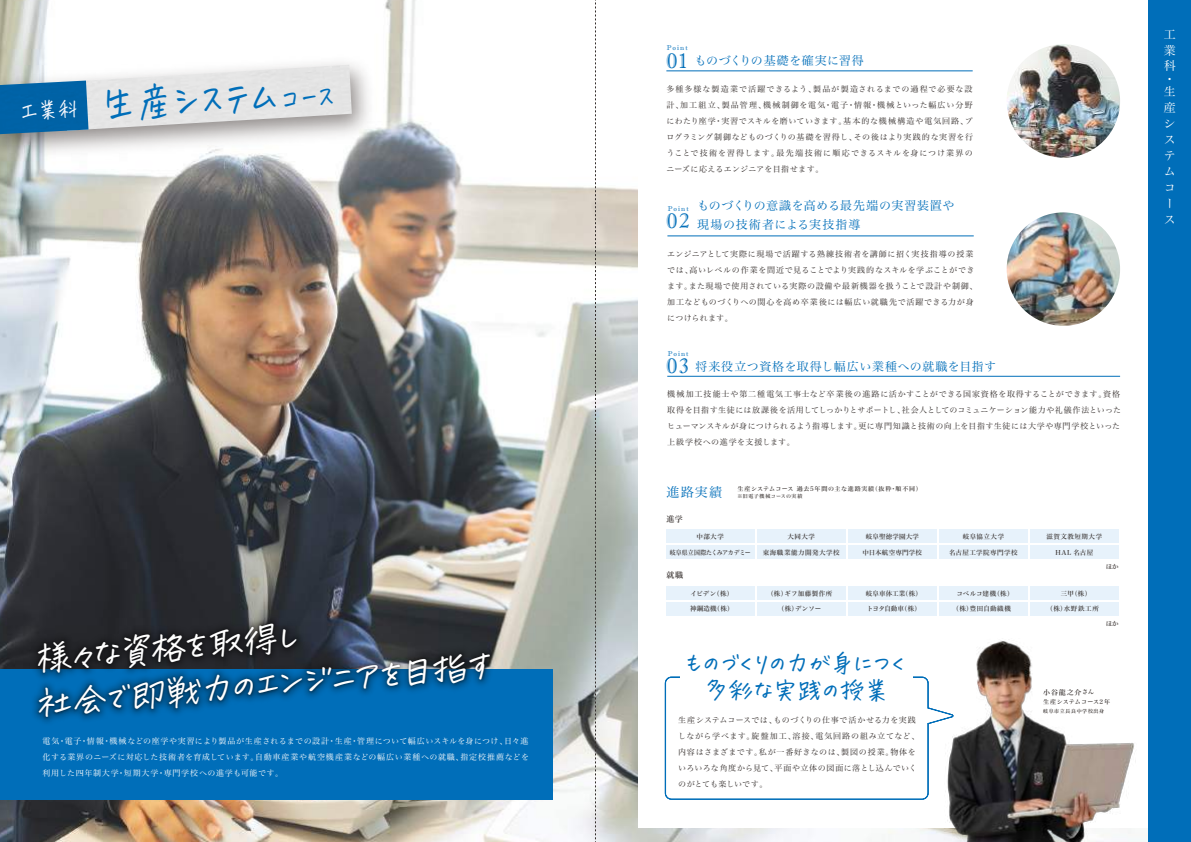
<style>
.page{position:relative;width:1191px;height:842px;background:#fff}
.page>*{position:absolute;margin:0;border:0;box-sizing:border-box;transform-origin:0 0}
.t1{font:39.2px "hanatotyoutyo";color:#006eb9;scale:.92 1}
.t2{font:34.9px/44.9px "hanatotyoutyo";color:#fff}
.t3{font:24px/27px "hanatotyoutyo";letter-spacing:.005em;color:#006eb9;text-align:center}
.t4{font:21px "Imprint MT Shadow";color:#006eb9}
.t5{font:13px "Hira Min Std W3";color:#006eb9}
.t6{font:12px/19px "Hira Min Std W3";letter-spacing:.045em;color:#006eb9}
.t7{font:12px/16px "Hira Min Std W3";color:#fff;text-align:justify}
.t8{font:8px/16px "Hira Min Std W3";letter-spacing:.06em;color:#332d2b}
.t9{font:8px/16px "Hira Min Std W3";letter-spacing:.085em;color:#fff;text-align:justify}
.t10{font:8px "Hira Min Std W5";color:#332d2b}
.t11{font:7px "Imprint MT Shadow";letter-spacing:.155em;color:#006eb9}
.t12{font:7px "Hira Min Std W5";letter-spacing:.125em;color:#332d2b}
.t13{font:6.5px "Hira Min Std W5";letter-spacing:.04em;color:#332d2b}
.t14{font:6.5px "Hira Min Std W5";letter-spacing:-.03em;color:#332d2b;scale:.92 1}
.t15{font:6.5px "Hira Min Std W5";letter-spacing:.085em;color:#332d2b}
.t16{font:6.5px "Hira Min Std W5";letter-spacing:.075em;color:#332d2b}
.t17{font:6.5px "Hira Min Std W5";letter-spacing:.065em;color:#332d2b}
.t18{font:6.5px "Hira Min Std W5";letter-spacing:.08em;color:#332d2b}
.t19{font:6.4px "Hira Min Std W5";color:#332d2b}
.t20{font:6px "Hira Min Std W5";letter-spacing:.105em;color:#332d2b}
.t21{font:6px "Hira Min Std W5";letter-spacing:.045em;color:#332d2b}
.t22{font:5px "Hira Min Std W5";letter-spacing:.115em;color:#332d2b}
.s1{font-size:20.8px;color:#f5f7fc}
.s2{font-size:28.4px}
.s3{font-family:"Imprint MT Shadow";font-size:7px}
.s4{font-size:6px}
</style>
<div class="page">
<img style="left:0;top:0;width:895px;height:842px">
<div style="left:0;top:669px;width:553px;height:130px;background:#006eb9"></div>
<img style="left:26px;top:593px;width:477px;height:76px">
<img style="left:33px;top:598px;width:465px;height:125px">
<img style="left:0;top:0;width:389px;height:241px">
<img style="left:0;top:65px;width:352px;height:69px">
<div style="left:638px;top:14px;width:538px;height:814px;background:#fff"></div>
<hr style="left:666px;top:71px;width:306px;height:1px;background:#006eb9">
<hr style="left:667px;top:376px;width:453px;height:1px;background:#006eb9">
<img style="left:896px;top:586px;width:252px;height:256px">
<div style="left:665px;top:677px;width:263px;height:123px;border:3px solid #006eb9;border-radius:5px"></div>
<div style="left:666px;top:678px;width:261px;height:120px;background:#fff;border-radius:5px"></div>
<svg style="left:927px;top:702px;width:28px;height:27px"></svg>
<div style="left:680px;top:664px;width:233px;height:29px;background:#fff"></div>
<div style="left:1148px;top:0;width:43px;height:842px;background:#006eb9"></div>
<img style="left:1006px;top:44px;width:114px;height:114px;border-radius:57px">
<img style="left:1006px;top:212px;width:114px;height:114px;border-radius:57px">
<div style="left:666px;top:530px;width:88px;height:13px;background:#e7f2fb"></div>
<div style="left:1030px;top:530px;width:88px;height:13px;background:#e7f2fb"></div>
<div style="left:939px;top:545px;width:88px;height:13px;background:#e7f2fb"></div>
<div style="left:757px;top:530px;width:88px;height:13px;background:#e7f2fb"></div>
<div style="left:848px;top:530px;width:88px;height:13px;background:#e7f2fb"></div>
<div style="left:666px;top:586px;width:88px;height:13px;background:#e7f2fb"></div>
<div style="left:757px;top:586px;width:88px;height:13px;background:#e7f2fb"></div>
<div style="left:1030px;top:586px;width:88px;height:13px;background:#e7f2fb"></div>
<div style="left:939px;top:586px;width:88px;height:13px;background:#e7f2fb"></div>
<div style="left:848px;top:586px;width:88px;height:13px;background:#e7f2fb"></div>
<div style="left:666px;top:545px;width:88px;height:13px;background:#e7f2fb"></div>
<div style="left:848px;top:545px;width:88px;height:13px;background:#e7f2fb"></div>
<div style="left:1030px;top:545px;width:88px;height:13px;background:#e7f2fb"></div>
<div style="left:757px;top:545px;width:88px;height:13px;background:#e7f2fb"></div>
<div style="left:939px;top:530px;width:88px;height:13px;background:#e7f2fb"></div>
<div style="left:666px;top:602px;width:88px;height:13px;background:#e7f2fb"></div>
<div style="left:848px;top:602px;width:88px;height:13px;background:#e7f2fb"></div>
<div style="left:939px;top:602px;width:88px;height:13px;background:#e7f2fb"></div>
<div style="left:1030px;top:602px;width:88px;height:13px;background:#e7f2fb"></div>
<div style="left:757px;top:602px;width:88px;height:13px;background:#e7f2fb"></div>
<hr style="left:667px;top:236px;width:306px;height:1px;background:#006eb9">
<svg style="left:595px;top:0;width:1px;height:842px"></svg>
<h1 class="t1" style="left:18px;top:84px;width:345px;rotate:-3deg"><span class="s1">工業科</span> 生産システム<span class="s2">コース</span></h1>
<h2 class="t2" style="left:30px;top:635px;width:460px;rotate:-5deg">様々な資格を取得し<br>社会で即戦力のエンジニアを目指す</h2>
<p class="t9" style="left:43px;top:733px;width:488px">電気・電子・情報・機械などの座学や実習により製品が生産されるまでの設計・生産・管理について幅広いスキルを身につけ、日々進化する業界のニーズに対応した技術者を育成しています。自動車産業や航空機産業などの幅広い業種への就職、指定校推薦などを利用した四年制大学・短期大学・専門学校への進学も可能です。</p>
<p class="t11" style="left:667px;top:44px;width:22px">Point</p>
<h3 class="t4" style="left:666px;top:48px;width:23px">01</h3>
<p class="t8" style="left:666px;top:80px;width:308px;text-align:justify">多種多様な製造業で活躍できるよう、製品が製造されるまでの過程で必要な設計、加工組立、製品管理、機械制御を電気・電子・情報・機械といった幅広い分野にわたり座学・実習でスキルを磨いていきます。基本的な機械構造や電気回路、プログラミング制御などものづくりの基礎を習得し、その後はより実践的な実習を行うことで技術を習得します。最先端技術に順応できるスキルを身につけ業界のニーズに応えるエンジニアを目指せます。</p>
<h3 class="t6" style="left:694px;top:51px;width:171px">ものづくりの基礎を確実に習得</h3>
<h3 class="t6" style="left:697px;top:196px;width:259px;text-indent:-29px"><span class="s3">Point</span> ものづくりの意識を高める最先端の実習装置や現場の技術者による実技指導</h3>
<h3 class="t4" style="left:666px;top:209px;width:24px">02</h3>
<p class="t8" style="left:667px;top:245px;width:312px">エンジニアとして実際に現場で活躍する熟練技術者を講師に招く実技指導の授業では、高いレベルの作業を間近で見ることでより実践的なスキルを学ぶことができます。また現場で使用されている実際の設備や最新機器を扱うことで設計や制御、加工などものづくりへの関心を高め卒業後には幅広い就職先で活躍できる力が身につけられます。</p>
<p class="t11" style="left:667px;top:349px;width:22px">Point</p>
<h3 class="t4" style="left:666px;top:354px;width:24px">03</h3>
<p class="t8" style="left:667px;top:386px;width:455px">機械加工技能士や第二種電気工事士など卒業後の進路に活かすことができる国家資格を取得することができます。資格取得を目指す生徒には放課後を活用してしっかりとサポートし、社会人としてのコミュニケーション能力や礼儀作法といったヒューマンスキルが身につけられるよう指導します。更に専門知識と技術の向上を目指す生徒には大学や専門学校といった上級学校への進学を支援します。</p>
<h3 class="t6" style="left:695px;top:356px;width:302px">将来役立つ資格を取得し幅広い業種への就職を目指す</h3>
<p class="t20" style="left:737px;top:485px;width:186px">生産システムコース 過去5年間の主な進路実績（抜粋・順不同）</p>
<h3 class="t5" style="left:666px;top:483px;width:57px">進路実績</h3>
<p class="t22" style="left:737px;top:493px;width:66px">※旧電子機械コースの実績</p>
<p class="t10" style="left:666px;top:513px;width:18px">進学</p>
<p class="t13" style="left:787px;top:532px;width:29px">大同大学</p>
<p class="t13" style="left:866px;top:532px;width:55px">岐阜聖徳学園大学</p>
<p class="t13" style="left:963px;top:532px;width:43px">岐阜協立大学</p>
<p class="t13" style="left:696px;top:532px;width:29px">中部大学</p>
<p class="t18" style="left:1046px;top:532px;width:57px">滋賀文教短期大学</p>
<p class="t16" style="left:949px;top:547px;width:70px">名古屋工学院専門学校</p>
<p class="t14" style="left:670px;top:547px;width:89px">岐阜県立国際たくみアカデミー</p>
<p class="t15" style="left:763px;top:547px;width:78px">東海職業能力開発大学校</p>
<p class="t13" style="left:862px;top:547px;width:61px">中日本航空専門学校</p>
<p class="t13" style="left:1055px;top:547px;width:39px">HAL 名古屋</p>
<p class="t10" style="left:666px;top:570px;width:18px">就職</p>
<p class="t13" style="left:690px;top:588px;width:45px">イビデン（株）</p>
<p class="t17" style="left:767px;top:588px;width:67px">（株）ギフ加藤製作所</p>
<p class="t13" style="left:865px;top:588px;width:58px">岐阜車体工業（株）</p>
<p class="t13" style="left:956px;top:588px;width:59px">コベルコ建機（株）</p>
<p class="t13" style="left:1060px;top:588px;width:32px">三甲（株）</p>
<p class="t19" style="left:1105px;top:562px;width:14px">ほか</p>
<p class="t13" style="left:690px;top:604px;width:45px">神鋼造機（株）</p>
<p class="t13" style="left:778px;top:604px;width:45px">（株）デンソー</p>
<p class="t13" style="left:867px;top:604px;width:56px">トヨタ自動車（株）</p>
<p class="t13" style="left:952px;top:604px;width:60px">（株）豊田自動織機</p>
<p class="t13" style="left:1046px;top:604px;width:54px">（株）水野鉄工所</p>
<h3 class="t3" style="left:685px;top:649px;width:223px">ものづくりの力が身につく多彩な実践の授業</h3>
<p class="t8" style="left:678px;top:711px;width:243px">生産システムコースでは、ものづくりの仕事で活かせる力を実践しながら学べます。旋盤加工、溶接、電気回路の組み立てなど、内容はさまざまです。私が一番好きなのは、製図の授業。物体をいろいろな角度から見て、平面や立体の図面に落とし込んでいくのがとても楽しいです。</p>
<p class="t19" style="left:1105px;top:619px;width:14px">ほか</p>
<p class="t12" style="left:1043px;top:687px;width:53px">小谷龍之介<span class="s4">さん</span></p>
<p class="t21" style="left:1043px;top:697px;width:68px">生産システムコース2年</p>
<p class="t22" style="left:1043px;top:707px;width:63px">岐阜市立長良中学校出身</p>
<h3 class="t7" style="left:1163px;top:26px;width:13px">工業科</h3>
<h3 class="t7" style="left:1178px;top:76px;width:7px;rotate:90deg">･</h3>
<h3 class="t7" style="left:1163px;top:84px;width:13px;text-align:left">生産システムコース</h3>
</div>
